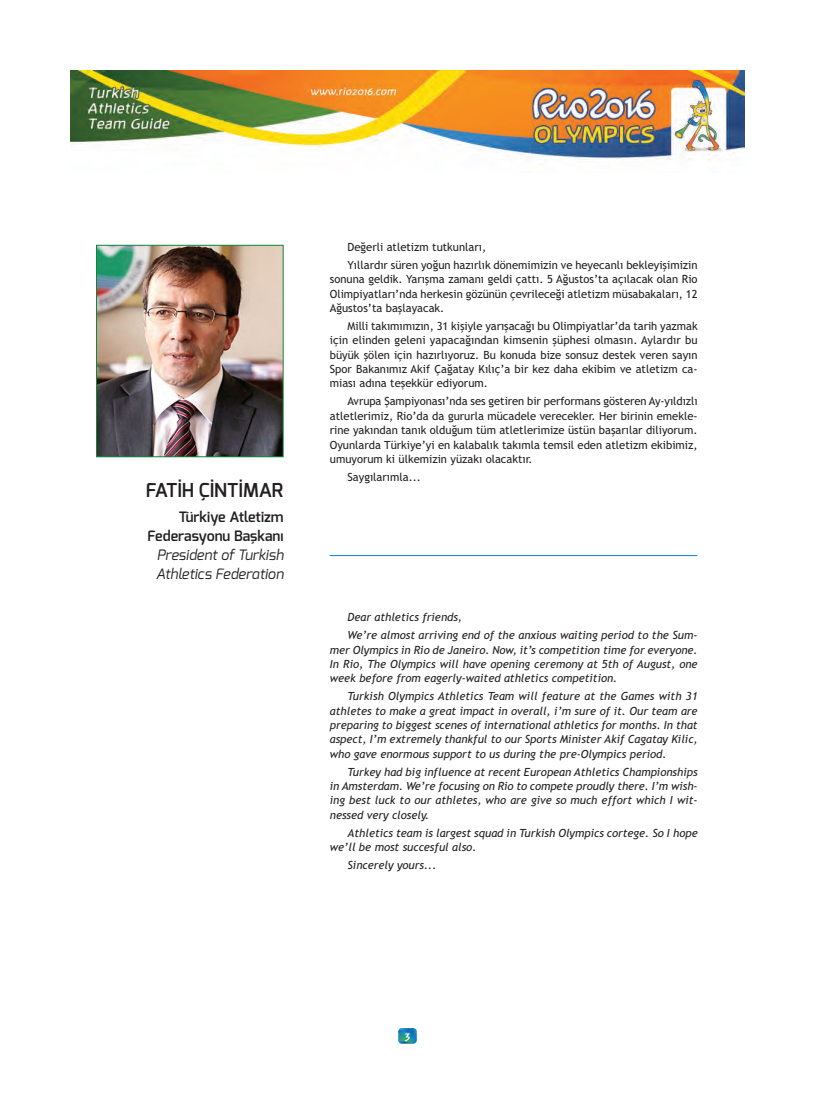
<style>
.page{position:relative;width:815px;height:1099px;background:#fff}
.page>*{position:absolute;margin:0;border:0;box-sizing:border-box;transform-origin:0 0}
.t1{font:600 19.12px "Exo";color:#231f20}
.t2{font:italic 14.38px/19.1px "Exo";color:#231f20}
.t3{font:600 14.38px/19.1px "Exo";color:#231f20;text-align:right}
.t4{font:italic 11.25px/14.4px "Trebuchet MS";color:#231f20;text-align:justify}
.t5{font:11.25px/14.4px "Trebuchet MS";color:#231f20;text-align:justify}
.t6{font:700 10px "Banksia";color:#fff}
</style>
<div class="page">
<img style="left:71px;top:71px;width:673px;height:89px">
<img style="left:398px;top:1028px;width:19px;height:15px;border-radius:4px">
<img style="left:98px;top:247px;width:183px;height:208px">
<div style="left:96px;top:245px;width:187px;height:212px;border:1px solid #10853c"></div>
<hr style="left:330px;top:555px;width:367px;height:1px;background:#0089cf">
<h1 class="t1" style="left:146px;top:482px;width:139px">FATİH ÇİNTİMAR</h1>
<p class="t3" style="left:148px;top:509px;width:137px">Türkiye Atletizm<br>Federasyonu Başkanı</p>
<p class="t2" style="left:156px;top:546px;width:129px">President of Turkish<br>Athletics Federation</p>
<p class="t5" style="left:348px;top:238px;width:352px;line-height:17.9px">Değerli atletizm tutkunları,<br>Yıllardır süren yoğun hazırlık dönemimizin ve heyecanlı bekleyişimizin</p>
<p class="t5" style="left:330px;top:272px;width:369px">sonuna geldik. Yarışma zamanı geldi çattı. 5 Ağustos’ta açılacak olan Rio Olimpiyatları’nda herkesin gözünün çevrileceği atletizm müsabakaları, 12<br>Ağustos’ta başlayacak.</p>
<p class="t5" style="left:330px;top:319px;width:369px;text-indent:18px">Milli takımımızın, 31 kişiyle yarışacağı bu Olimpiyatlar’da tarih yazmak için elinden geleni yapacağından kimsenin şüphesi olmasın. Aylardır bu büyük şölen için hazırlıyoruz. Bu konuda bize sonsuz destek veren sayın Spor Bakanımız Akif Çağatay Kılıç’a bir kez daha ekibim ve atletizm ca&shy;miası adına teşekkür ediyorum.</p>
<p class="t5" style="left:330px;top:394px;width:369px;text-indent:18px">Avrupa Şampiyonası’nda ses getiren bir performans gösteren Ay-yıldızlı atletlerimiz, Rio’da da gururla mücadele verecekler. Her birinin emekle&shy;rine yakından tanık olduğum tüm atletlerimize üstün başarılar diliyorum.<br>Oyunlarda Türkiye’yi en kalabalık takımla temsil eden atletizm ekibimiz, umuyorum ki ülkemizin yüzakı olacaktır.</p>
<p class="t5" style="left:348px;top:470px;width:75px">Saygılarımla...</p>
<p class="t4" style="left:348px;top:608px;width:352px;line-height:17.9px">Dear athletics friends,<br>We’re almost arriving end of the anxious waiting period to the Sum-</p>
<p class="t4" style="left:330px;top:642px;width:369px">mer Olympics in Rio de Janeiro. Now, it’s competition time for everyone.<br>In Rio, The Olympics will have opening ceremony at 5th of August, one week before from eagerly-waited athletics competition.</p>
<p class="t4" style="left:330px;top:689px;width:369px;text-indent:18px">Turkish Olympics Athletics Team will feature at the Games with 31 athletes to make a great impact in overall, i’m sure of it. Our team are preparing to biggest scenes of international athletics for months. In that aspect, I’m extremely thankful to our Sports Minister Akif Cagatay Kilic, who gave enormous support to us during the pre-Olympics period.</p>
<p class="t4" style="left:330px;top:764px;width:369px;text-indent:18px">Turkey had big influence at recent European Athletics Championships in Amsterdam. We’re focusing on Rio to compete proudly there. I’m wish&shy;ing best luck to our athletes, who are give so much effort which I wit&shy;nessed very closely.</p>
<p class="t4" style="left:330px;top:825px;width:369px;text-indent:18px">Athletics team is largest squad in Turkish Olympics cortege. So I hope we’ll be most succesful also.</p>
<p class="t4" style="left:348px;top:858px;width:90px">Sincerely yours...</p>
<p class="t6" style="left:405px;top:1029px;width:7px">3</p>
</div>
